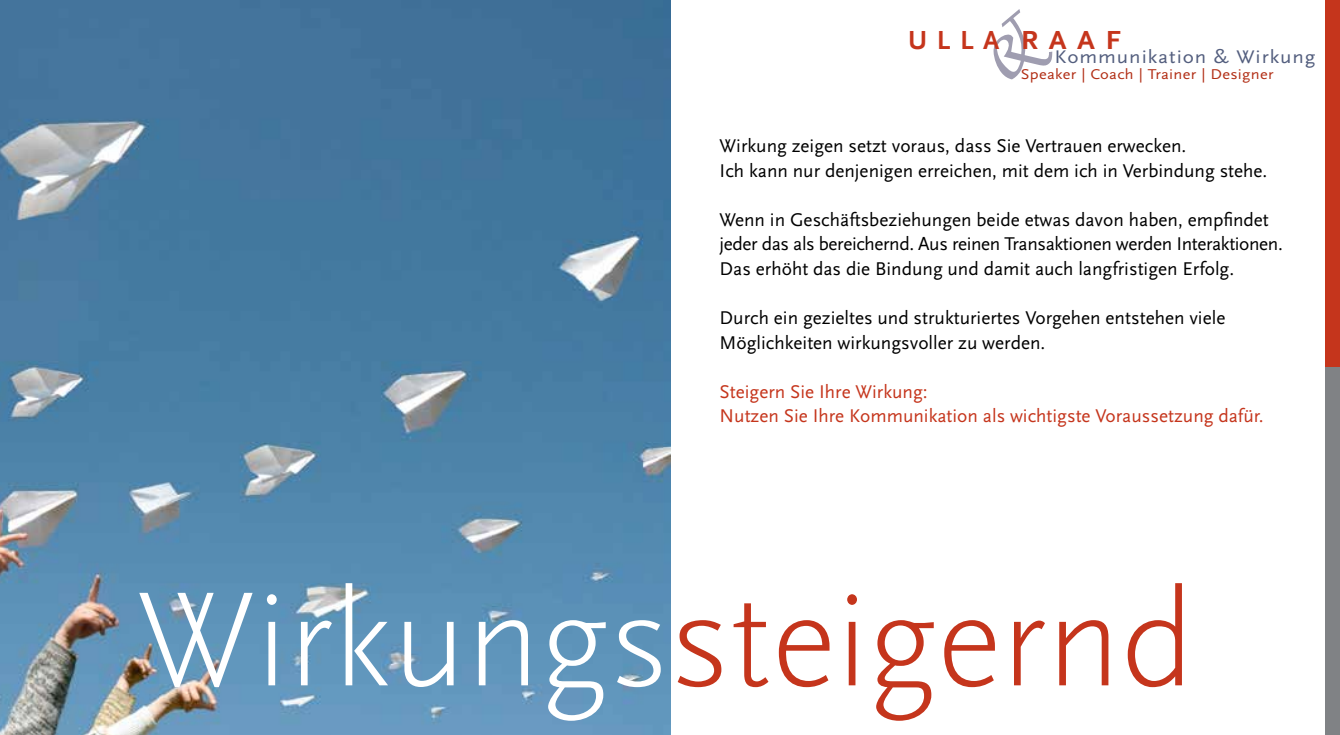
<style>
.page{position:relative;width:1340px;height:735px;background:#fff}
.page>*{position:absolute;margin:0;border:0;box-sizing:border-box;transform-origin:0 0}
.t1{font:300 140px "Scala Sans";color:#c5351c}
.t2{font:700 27.3px "Scala Sans";letter-spacing:.35em;color:#c5351c}
.t3{font:19.25px/24.5px "Scala Sans";color:#000}
.t4{font:19.25px/24.5px "Scala Sans";color:#c5351c}
.t5{font:19.07px "Scala Sans";letter-spacing:.045em;color:#535e7e;scale:1.1 1}
.t6{font:14.88px "Scala Sans";letter-spacing:.02em;color:#b22f16;scale:1.1 1}
.s1{color:#fff}
</style>
<div class="page">
<div style="left:1324px;top:0;width:15px;height:367px;background:#c5351c"></div>
<div style="left:1324px;top:367px;width:15px;height:367px;background:#808285"></div>
<img style="left:0;top:0;width:670px;height:734px">
<h2 class="t2" style="left:908px;top:25px;width:214px">ULLA RAAF</h2>
<p class="t5" style="left:1054px;top:47px;width:239px">Kommunikation &amp; Wirkung</p>
<p class="t6" style="left:1020px;top:66px;width:231px">Speaker | Coach | Trainer | Designer</p>
<p class="t3" style="left:719px;top:134px;width:549px">Wirkung zeigen setzt voraus, dass Sie Vertrauen erwecken.<br>Ich kann nur denjenigen erreichen, mit dem ich in Verbindung stehe.</p>
<p class="t3" style="left:719px;top:208px;width:564px">Wenn in Geschäftsbeziehungen beide etwas davon haben, empfindet jeder das als bereichernd. Aus reinen Transaktionen werden Interaktionen.<br>Das erhöht das die Bindung und damit auch langfristigen Erfolg.</p>
<p class="t3" style="left:719px;top:306px;width:507px">Durch ein gezieltes und strukturiertes Vorgehen entstehen viele<br>Möglichkeiten wirkungsvoller zu werden.</p>
<p class="t4" style="left:719px;top:379px;width:545px">Steigern Sie Ihre Wirkung:<br>Nutzen Sie Ihre Kommunikation als wichtigste Voraussetzung dafür.</p>
<h1 class="t1" style="left:136px;top:563px;width:1059px"><span class="s1">Wirkungs</span>steigernd</h1>
</div>
